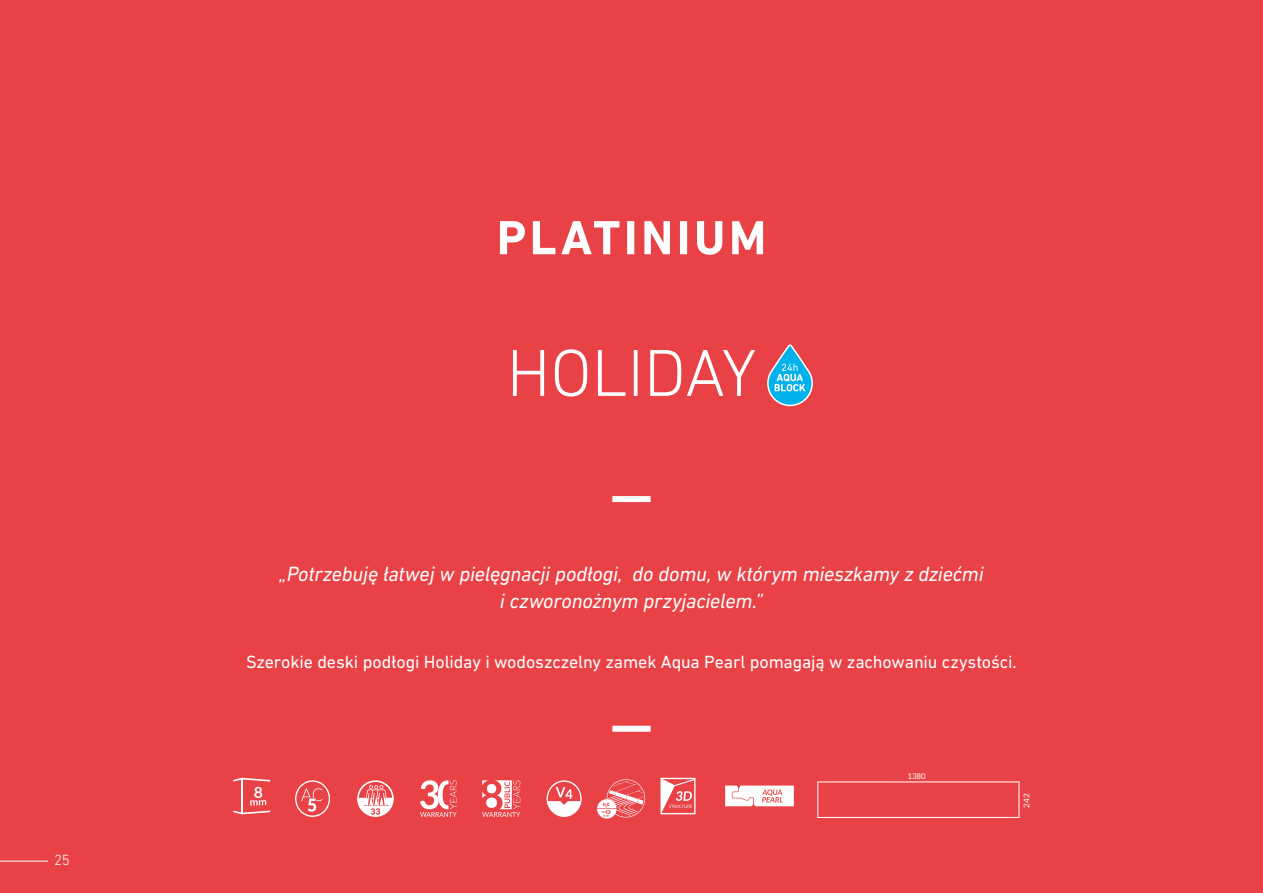
<style>
.page{position:relative;width:1263px;height:893px;background:#e84246}
.page>*{position:absolute;margin:0;border:0;box-sizing:border-box;transform-origin:0 0}
.t1{font:300 67.5px "DIN Next LT Pro";color:#fff}
.t2{font:italic 21px/27px "DIN Next W1 G";letter-spacing:-.01em;color:#fff;text-align:center}
.t3{font:18px "DIN Next W1 G";letter-spacing:-.005em;color:#fff}
.t4{font:300 15px "DIN Next W1 G";color:#fff}
.t5{font:7.95px "Lato";color:#fff}
</style>
<div class="page">
<div style="left:612px;top:496px;width:39px;height:6px;background:#fff"></div>
<div style="left:612px;top:726px;width:39px;height:6px;background:#fff"></div>
<svg style="left:500px;top:221px;width:25px;height:33px"></svg>
<svg style="left:533px;top:221px;width:22px;height:33px"></svg>
<svg style="left:561px;top:221px;width:58px;height:33px"></svg>
<div style="left:627px;top:221px;width:7px;height:33px;background:#fff"></div>
<svg style="left:644px;top:221px;width:26px;height:33px"></svg>
<div style="left:680px;top:221px;width:7px;height:33px;background:#fff"></div>
<svg style="left:697px;top:221px;width:25px;height:34px"></svg>
<svg style="left:732px;top:221px;width:31px;height:33px"></svg>
<svg style="left:767px;top:344px;width:46px;height:62px"></svg>
<div style="left:817px;top:781px;width:202px;height:37px;border:1px solid #fff"></div>
<svg style="left:660px;top:778px;width:35px;height:36px"></svg>
<hr style="left:241px;top:779px;width:2px;height:34px;background:#fff">
<svg style="left:233px;top:778px;width:37px;height:3px"></svg>
<svg style="left:233px;top:787px;width:37px;height:27px"></svg>
<svg style="left:295px;top:780px;width:35px;height:37px"></svg>
<svg style="left:547px;top:780px;width:35px;height:37px"></svg>
<svg style="left:420px;top:780px;width:37px;height:37px"></svg>
<svg style="left:482px;top:780px;width:38px;height:37px"></svg>
<svg style="left:357px;top:780px;width:37px;height:37px"></svg>
<svg style="left:725px;top:786px;width:69px;height:20px"></svg>
<svg style="left:597px;top:779px;width:48px;height:40px"></svg>
<hr style="left:0;top:861px;width:48px;height:1px;background:#fff">
<p class="t4" style="left:54px;top:852px;width:17px">25</p>
<h1 class="t1" style="left:507px;top:334px;width:251px">HOLIDAY</h1>
<p class="t2" style="left:279px;top:560px;width:706px">„Potrzebuję łatwej w pielęgnacji podłogi, do domu, w którym mieszkamy z dziećmi i czworonożnym przyjacielem.”</p>
<p class="t3" style="left:246px;top:652px;width:772px">Szerokie deski podłogi Holiday i wodoszczelny zamek Aqua Pearl pomagają w zachowaniu czystości.</p>
<p class="t5" style="left:907px;top:772px;width:20px">1380</p>
<p class="t5" style="left:1022px;top:808px;width:15px;rotate:-90deg">242</p>
</div>
